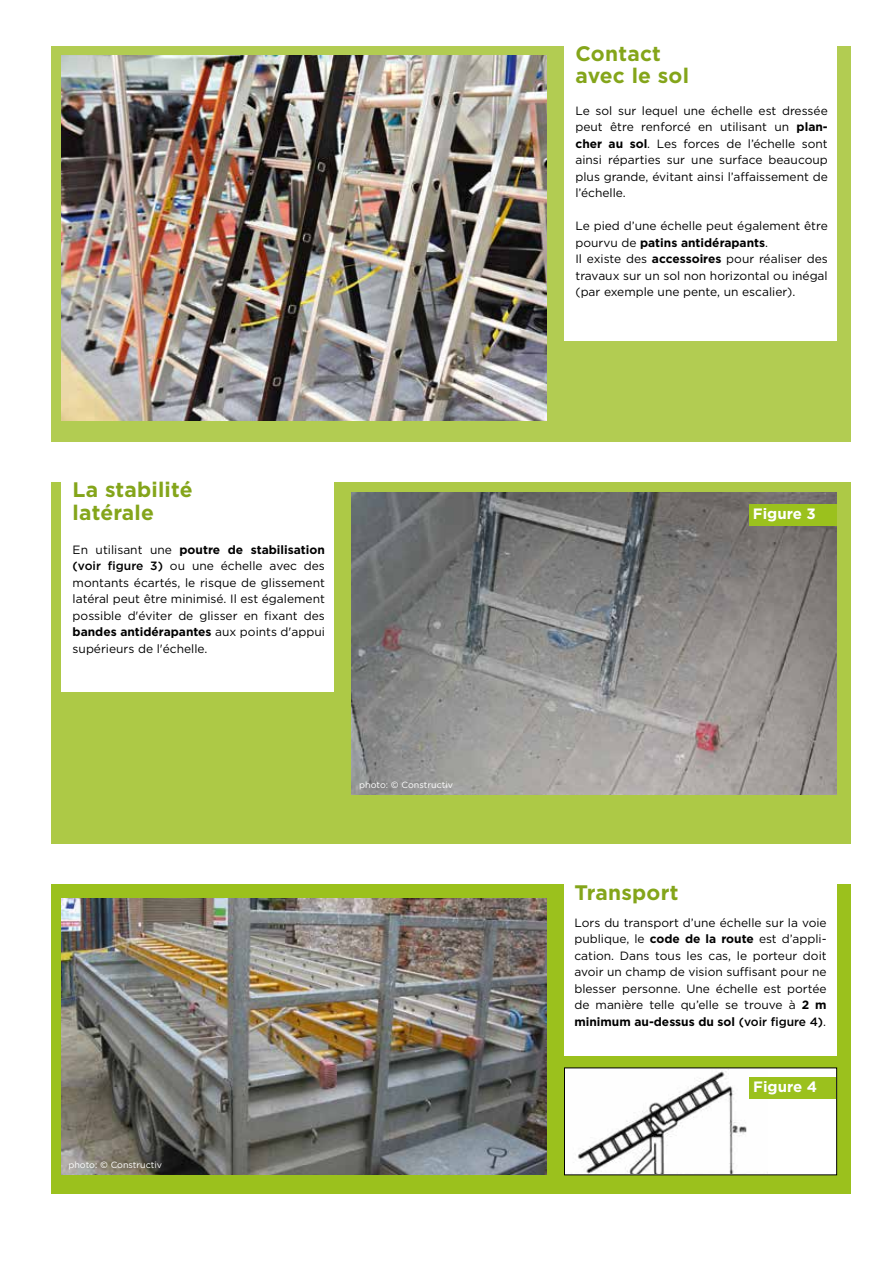
<style>
.page{position:relative;width:893px;height:1263px;background:#fff}
.page>*{position:absolute;margin:0;border:0;box-sizing:border-box;transform-origin:0 0}
.t1{font:700 21px/22.5px "Gotham";letter-spacing:.01em;color:#84a51a}
.t2{font:700 15px "Gotham";color:#fff}
.t3{font:12px/16.5px "Gotham";color:#000;text-align:justify}
.t4{font:9px "Gotham";color:#fff}
.s1{font-weight:700}
.s2{font-weight:500}
.s3{font-family:"DIN"}
</style>
<div class="page">
<div style="left:51px;top:46px;width:799px;height:395px;background:#b2cc52"></div>
<div style="left:564px;top:35px;width:273px;height:306px;background:#fff"></div>
<div style="left:51px;top:482px;width:799px;height:362px;background:#adc946"></div>
<div style="left:62px;top:470px;width:272px;height:221px;background:#fff"></div>
<img style="left:352px;top:493px;width:485px;height:302px">
<div style="left:749px;top:504px;width:88px;height:21px;background:#9bc11d"></div>
<div style="left:51px;top:885px;width:799px;height:309px;background:#9bc11d"></div>
<div style="left:564px;top:873px;width:273px;height:183px;background:#fff"></div>
<img style="left:62px;top:898px;width:485px;height:277px">
<div style="left:564px;top:1068px;width:273px;height:107px;background:#fff"></div>
<div style="left:564px;top:1067px;width:273px;height:108px;border:1px solid #000"></div>
<img style="left:566px;top:1069px;width:201px;height:105px">
<div style="left:750px;top:1077px;width:86px;height:22px;background:#9bc11d"></div>
<img style="left:62px;top:55px;width:484px;height:366px">
<h1 class="t1" style="left:73px;top:478px;width:121px">La stabilité latérale</h1>
<p class="t3" style="left:73px;top:541px;width:254px">En utilisant une <span class="s1">poutre de stabilisation </span><span class="s2">(voir figure 3)</span> ou une échelle avec des montants écartés, le risque de glissement latéral peut être minimisé. Il est également possible d'éviter de glisser en fixant des <span class="s1">bandes antidérapantes</span> aux points d'appui supérieurs de l'échelle.</p>
<p class="t4" style="left:359px;top:779px;width:95px">photo: <span class="s3">©</span> Constructiv</p>
<p class="t4" style="left:68px;top:1159px;width:95px">photo: <span class="s3">©</span> Constructiv</p>
<h1 class="t1" style="left:575px;top:42px;width:115px">Contact avec le sol</h1>
<p class="t3" style="left:575px;top:102px;width:254px">Le sol sur lequel une échelle est dressée peut être renforcé en utilisant un <span class="s1">plan&shy;cher au sol</span>. Les forces de l’échelle sont ainsi réparties sur une surface beaucoup plus grande, évitant ainsi l’affaissement de l’échelle.</p>
<p class="t3" style="left:575px;top:218px;width:254px;text-align:left">Le pied d’une échelle peut également être pourvu de <span class="s1">patins antidérapants</span>.<br>Il existe des <span class="s1">accessoires</span> pour réaliser des travaux sur un sol non horizontal ou inégal (par exemple une pente, un escalier).</p>
<p class="t2" style="left:753px;top:503px;width:64px">Figure 3</p>
<h1 class="t1" style="left:574px;top:881px;width:105px">Transport</h1>
<p class="t3" style="left:574px;top:914px;width:254px">Lors du transport d’une échelle sur la voie publique, le <span class="s1">code de la route</span> est d’appli&shy;cation. Dans tous les cas, le porteur doit avoir un champ de vision suffisant pour ne blesser personne. Une échelle est portée de manière telle qu’elle se trouve à <span class="s1">2 m minimum au-dessus du sol</span> <span class="s2">(voir figure 4)</span>.</p>
<p class="t2" style="left:753px;top:1077px;width:65px">Figure 4</p>
</div>
